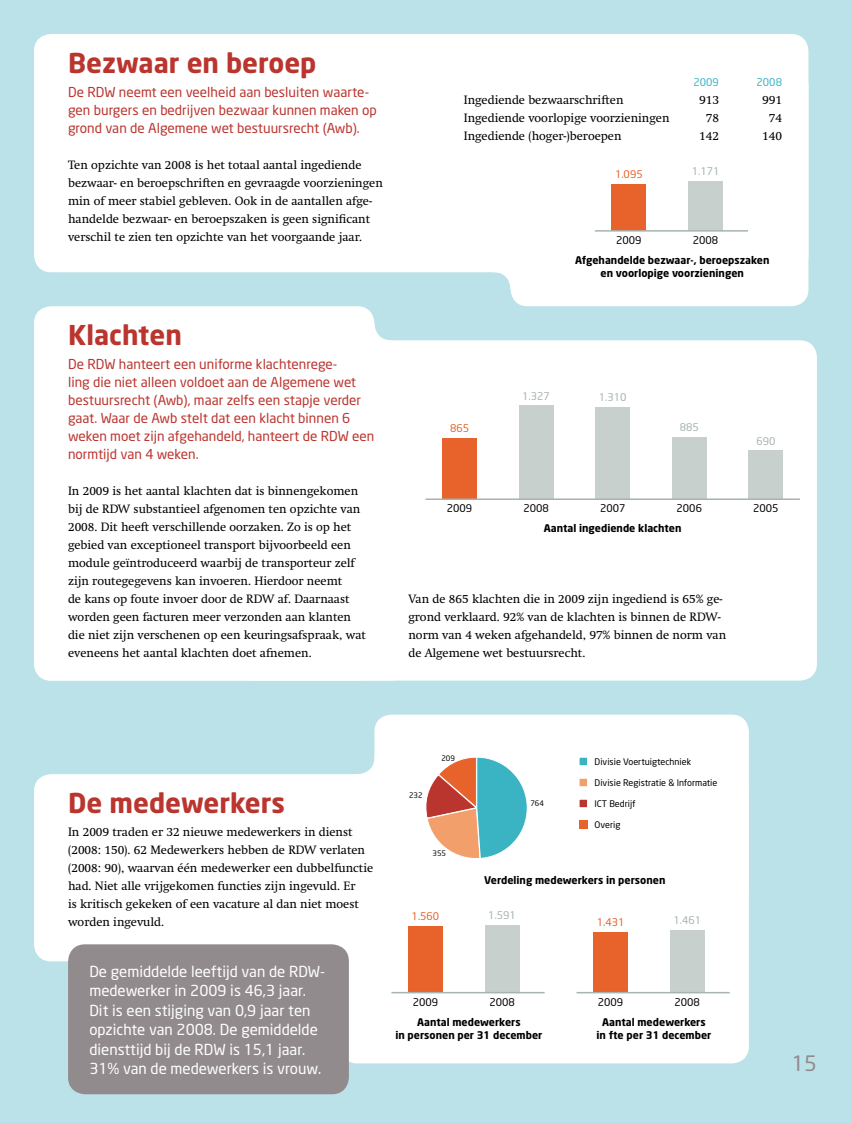
<style>
.page{position:relative;width:851px;height:1123px;background:#fff}
.page>*{position:absolute;margin:0;border:0;box-sizing:border-box;transform-origin:0 0}
.t1{font:700 27px "Neo Sans";color:#bb352f}
.t2{font:21px "Neo Sans";color:#928b8d}
.t3{font:15px/19.5px "Neo Sans";color:#fff}
.t4{font:13.5px/18px "Neo Sans";color:#bb352f}
.t5{font:12px/18px "Swift";color:#000}
.t6{font:700 10.5px/13.5px "Neo Sans";color:#000;text-align:center}
.t7{font:10.5px "Neo Sans";color:#000}
.t8{font:10.5px "Neo Sans";color:#a7b3af}
.t9{font:10.5px "Neo Sans";color:#e7632b}
.t10{font:10.5px "Neo Sans";color:#3ab4c3}
.t11{font:9px "Neo Sans";color:#000}
.t12{font:7.5px "Neo Sans";color:#000}
</style>
<div class="page">
<div style="left:0;top:0;width:850px;height:1123px;background:#bbe2e8"></div>
<svg style="left:360px;top:762px;width:14px;height:12px"></svg>
<svg style="left:493px;top:272px;width:17px;height:12px"></svg>
<svg style="left:374px;top:323px;width:13px;height:17px"></svg>
<div style="left:34px;top:34px;width:774px;height:238px;background:#fff;border-radius:17px"></div>
<div style="left:510px;top:68px;width:298px;height:238px;background:#fff;border-radius:17px"></div>
<div style="left:34px;top:306px;width:340px;height:374px;background:#fff;border-radius:17px"></div>
<div style="left:374px;top:714px;width:374px;height:190px;background:#fff;border-radius:17px"></div>
<div style="left:34px;top:774px;width:374px;height:187px;background:#fff;border-radius:17px"></div>
<div style="left:238px;top:340px;width:578px;height:340px;background:#fff;border-radius:17px"></div>
<div style="left:340px;top:774px;width:408px;height:289px;background:#fff;border-radius:17px"></div>
<div style="left:68px;top:944px;width:281px;height:150px;background:#928b8d;border-radius:17px"></div>
<div style="left:442px;top:438px;width:34px;height:60px;background:#e7632b"></div>
<div style="left:519px;top:405px;width:34px;height:93px;background:#c7d0cd"></div>
<div style="left:595px;top:407px;width:34px;height:91px;background:#c7d0cd"></div>
<div style="left:672px;top:437px;width:34px;height:61px;background:#c7d0cd"></div>
<div style="left:748px;top:450px;width:34px;height:48px;background:#c7d0cd"></div>
<hr style="left:425px;top:498px;width:374px;height:2px;background:#a7b3af">
<div style="left:408px;top:926px;width:34px;height:65px;background:#e7632b"></div>
<div style="left:593px;top:932px;width:34px;height:59px;background:#e7632b"></div>
<div style="left:485px;top:925px;width:34px;height:66px;background:#c7d0cd"></div>
<div style="left:670px;top:930px;width:34px;height:61px;background:#c7d0cd"></div>
<hr style="left:391px;top:991px;width:153px;height:2px;background:#a7b3af">
<hr style="left:576px;top:991px;width:153px;height:2px;background:#a7b3af">
<div style="left:578px;top:756px;width:10px;height:10px;background:#3ab4c3;border:1px solid #fff"></div>
<div style="left:578px;top:777px;width:10px;height:10px;background:#f39f6b;border:1px solid #fff"></div>
<div style="left:578px;top:798px;width:10px;height:10px;background:#bb352f;border:1px solid #fff"></div>
<svg style="left:579px;top:820px;width:8px;height:8px"></svg>
<svg style="left:426px;top:757px;width:101px;height:102px"></svg>
<div style="left:611px;top:184px;width:34px;height:46px;background:#e7632b"></div>
<div style="left:688px;top:181px;width:34px;height:49px;background:#c7d0cd"></div>
<hr style="left:594px;top:230px;width:153px;height:2px;background:#a7b3af">
<h1 class="t1" style="left:68px;top:46px;width:250px">Bezwaar en beroep</h1>
<p class="t4" style="left:68px;top:83px;width:310px">De RDW neemt een veelheid aan besluiten waarte&shy;gen burgers en bedrijven bezwaar kunnen maken op grond van de Algemene wet bestuursrecht (Awb).</p>
<p class="t5" style="left:68px;top:156px;width:316px">Ten opzichte van 2008 is het totaal aantal ingediende bezwaar- en beroepschriften en gevraagde voorzieningen min of meer stabiel gebleven. Ook in de aantallen afge&shy;handelde bezwaar- en beroepszaken is geen significant verschil te zien ten opzichte van het voorgaande jaar.</p>
<h1 class="t1" style="left:68px;top:318px;width:115px">Klachten</h1>
<p class="t4" style="left:68px;top:355px;width:308px">De RDW hanteert een uniforme klachtenrege-<br>ling die niet alleen voldoet aan de Algemene wet bestuursrecht (Awb), maar zelfs een stapje verder gaat. Waar de Awb stelt dat een klacht binnen 6 weken moet zijn afgehandeld, hanteert de RDW een normtijd van 4 weken.</p>
<p class="t5" style="left:68px;top:482px;width:299px">In 2009 is het aantal klachten dat is binnengekomen bij de RDW substantieel afgenomen ten opzichte van 2008. Dit heeft verschillende oorzaken. Zo is op het gebied van exceptioneel transport bijvoorbeeld een module geïntroduceerd waarbij de transporteur zelf zijn routegegevens kan invoeren. Hierdoor neemt<br>de kans op foute invoer door de RDW af. Daarnaast worden geen facturen meer verzonden aan klanten die niet zijn verschenen op een keuringsafspraak, wat eveneens het aantal klachten doet afnemen.</p>
<p class="t10" style="left:693px;top:76px;width:27px">2009</p>
<p class="t10" style="left:756px;top:76px;width:27px">2008</p>
<p class="t5" style="left:463px;top:91px;width:161px">Ingediende bezwaarschriften</p>
<p class="t5" style="left:699px;top:91px;width:21px">913</p>
<p class="t5" style="left:762px;top:91px;width:21px">991</p>
<p class="t5" style="left:463px;top:109px;width:207px">Ingediende voorlopige voorzieningen</p>
<p class="t5" style="left:705px;top:109px;width:15px">78</p>
<p class="t5" style="left:768px;top:109px;width:15px">74</p>
<p class="t5" style="left:463px;top:127px;width:159px">Ingediende (hoger-)beroepen</p>
<p class="t5" style="left:699px;top:127px;width:21px">142</p>
<p class="t5" style="left:762px;top:127px;width:21px">140</p>
<p class="t9" style="left:615px;top:168px;width:29px">1.095</p>
<p class="t8" style="left:691px;top:165px;width:29px">1.171</p>
<p class="t7" style="left:616px;top:233px;width:27px">2009</p>
<p class="t7" style="left:692px;top:233px;width:27px">2008</p>
<p class="t9" style="left:450px;top:422px;width:21px">865</p>
<p class="t6" style="left:575px;top:253px;width:196px">Afgehandelde bezwaar-, beroepszaken en voorlopige voorzieningen</p>
<p class="t8" style="left:522px;top:389px;width:29px">1.327</p>
<p class="t8" style="left:598px;top:391px;width:29px">1.310</p>
<p class="t8" style="left:679px;top:420px;width:21px">885</p>
<p class="t8" style="left:756px;top:434px;width:21px">690</p>
<p class="t7" style="left:447px;top:502px;width:27px">2009</p>
<p class="t7" style="left:523px;top:502px;width:27px">2008</p>
<p class="t7" style="left:600px;top:502px;width:27px">2007</p>
<p class="t7" style="left:676px;top:502px;width:27px">2006</p>
<p class="t7" style="left:753px;top:502px;width:27px">2005</p>
<p class="t6" style="left:543px;top:521px;width:139px">Aantal ingediende klachten</p>
<p class="t5" style="left:408px;top:590px;width:319px">Van de 865 klachten die in 2009 zijn ingediend is 65% ge&shy;grond verklaard. 92% van de klachten is binnen de RDW&shy;norm van 4 weken afgehandeld, 97% binnen de norm van de Algemene wet bestuursrecht.</p>
<h1 class="t1" style="left:68px;top:785px;width:218px">De medewerkers</h1>
<p class="t5" style="left:68px;top:822px;width:306px">In 2009 traden er 32 nieuwe medewerkers in dienst (2008: 150). 62 Medewerkers hebben de RDW verlaten (2008: 90), waarvan één medewerker een dubbelfunctie had. Niet alle vrijgekomen functies zijn ingevuld. Er<br>is kritisch gekeken of een vacature al dan niet moest worden ingevuld.</p>
<p class="t3" style="left:89px;top:961px;width:237px">De gemiddelde leeftijd van de RDW&shy;medewerker in 2009 is 46,3 jaar.<br>Dit is een stijging van 0,9 jaar ten opzichte van 2008. De gemiddelde diensttijd bij de RDW is 15,1 jaar.<br>31% van de medewerkers is vrouw.</p>
<p class="t12" style="left:409px;top:790px;width:15px">232</p>
<p class="t12" style="left:441px;top:753px;width:15px">209</p>
<p class="t11" style="left:594px;top:756px;width:98px">Divisie Voertuigtechniek</p>
<p class="t11" style="left:594px;top:777px;width:124px">Divisie Registratie &amp; Informatie</p>
<p class="t11" style="left:594px;top:798px;width:43px">ICT Bedrijf</p>
<p class="t11" style="left:594px;top:819px;width:27px">Overig</p>
<p class="t12" style="left:530px;top:798px;width:15px">764</p>
<p class="t12" style="left:432px;top:848px;width:15px">355</p>
<p class="t6" style="left:484px;top:872px;width:183px">Verdeling medewerkers in personen</p>
<p class="t9" style="left:411px;top:909px;width:29px">1.560</p>
<p class="t8" style="left:488px;top:908px;width:29px">1.591</p>
<p class="t9" style="left:596px;top:915px;width:29px">1.431</p>
<p class="t8" style="left:673px;top:914px;width:29px">1.461</p>
<p class="t7" style="left:412px;top:995px;width:27px">2009</p>
<p class="t7" style="left:489px;top:995px;width:27px">2008</p>
<p class="t7" style="left:597px;top:995px;width:27px">2009</p>
<p class="t7" style="left:674px;top:995px;width:27px">2008</p>
<p class="t6" style="left:395px;top:1014px;width:148px">Aantal medewerkers<br>in personen per 31 december</p>
<p class="t6" style="left:596px;top:1014px;width:116px">Aantal medewerkers in fte per 31 december</p>
<h2 class="t2" style="left:791px;top:1050px;width:27px">15</h2>
</div>
